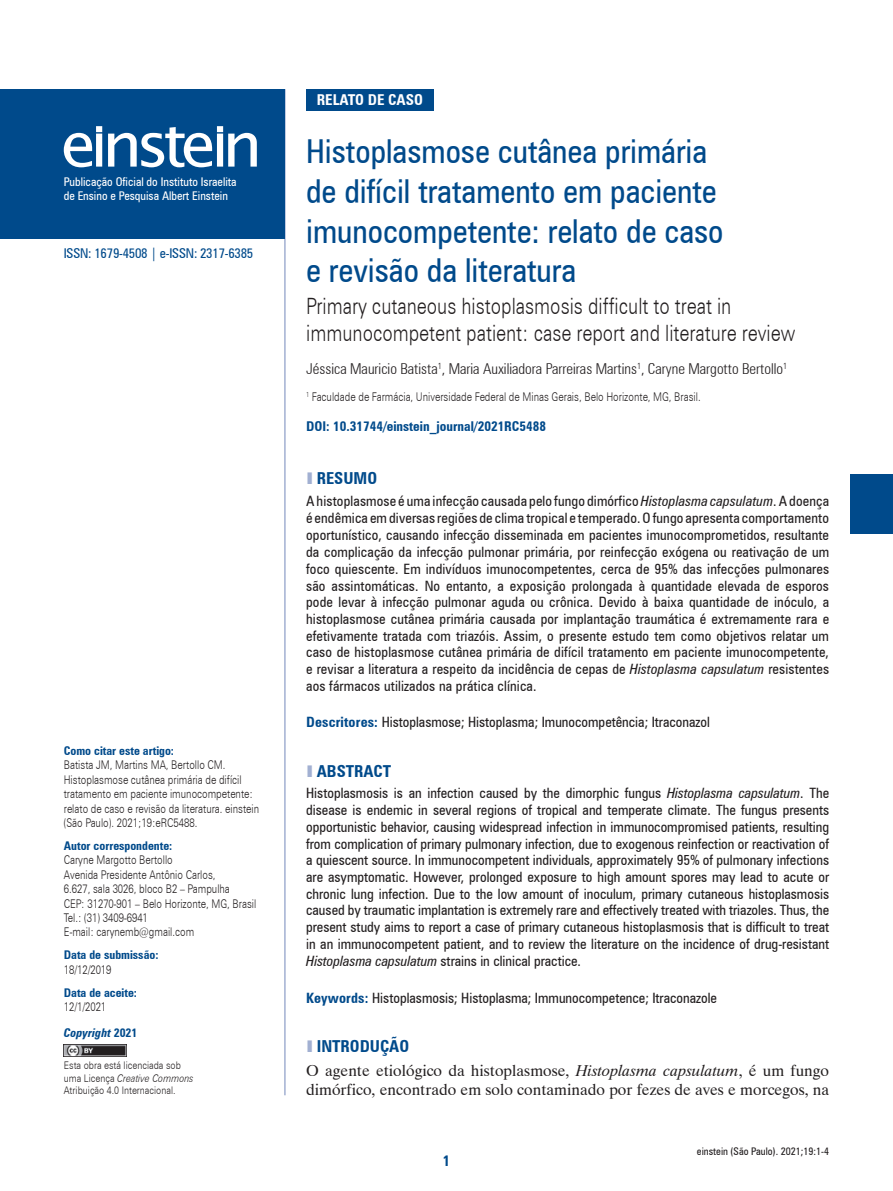
<style>
.page{position:relative;width:893px;height:1191px;background:#fff}
.page>*{position:absolute;margin:0;border:0;box-sizing:border-box;transform-origin:0 0}
.t1{font:condensed 33px/39.6px "Zurich BT";color:#004a8b}
.t2{font:300 22.5px/27px "Zurich BT";color:#231f20;scale:.8 1}
.t3{font:700 condensed 16.5px "Zurich BT";color:#004a8b}
.t4{font:15.75px/19.5px "Dutch 801 BT";color:#231f20}
.t5{font:300 condensed 15px "Zurich BT";color:#231f20}
.t6{font:700 condensed 15px "Zurich BT";color:#fff}
.t7{font:700 condensed 15px "Zurich BT";color:#004a8b}
.t8{font:condensed 14.25px/16.8px "Zurich BT";color:#231f20;text-align:justify}
.t9{font:700 condensed 13.5px "Zurich BT";color:#004a8b}
.t10{font:condensed 13.5px "Zurich BT";letter-spacing:-.02em;color:#004a8b}
.t11{font:300 12px/14.4px "Zurich BT";color:#231f20;scale:.8 1}
.t12{font:700 condensed 12px "Zurich BT";color:#004a8b}
.t13{font:condensed 12px/14.4px "Zurich BT";color:#fff}
.t14{font:italic 700 condensed 12px "Zurich BT";color:#004a8b}
.t15{font:300 10.5px/12.6px "Zurich BT";color:#231f20;scale:.85 1}
.t16{font:condensed 10.5px "Zurich BT";color:#231f20}
.s1{font-style:normal}
.s2{font-style:italic}
.s3{color:#a2b0d2}
.s4{font-weight:700;color:#004a8b}
</style>
<div class="page">
<img style="left:64px;top:1044px;width:63px;height:12px">
<div style="left:306px;top:89px;width:128px;height:21px;background:#004a8b"></div>
<hr style="left:284px;top:89px;width:2px;height:1006px;background:#a2b0d2">
<div style="left:0;top:89px;width:284px;height:149px;background:#004a8b"></div>
<div style="left:850px;top:474px;width:43px;height:60px;background:#004a8b"></div>
<svg style="left:108px;top:126px;width:149px;height:41px"></svg>
<svg style="left:64px;top:126px;width:38px;height:41px"></svg>
<p class="t13" style="left:64px;top:174px;width:174px">Publicação Oficial do Instituto Israelita de Ensino e Pesquisa Albert Einstein</p>
<p class="t10" style="left:64px;top:245px;width:191px">ISSN: 1679-4508 | e-ISSN: 2317-6385</p>
<p class="t12" style="left:64px;top:743px;width:112px">Como citar este artigo:</p>
<p class="t11" style="left:64px;top:758px;width:246px">Batista JM, Martins MA, Bertollo CM.<br>Histoplasmose cutânea primária de difícil tratamento em paciente imunocompetente: relato de caso e revisão da literatura. einstein (São Paulo). 2021;19:eRC5488.</p>
<p class="t12" style="left:64px;top:838px;width:110px">Autor correspondente:</p>
<p class="t11" style="left:64px;top:853px;width:242px">Caryne Margotto Bertollo<br>Avenida Presidente Antônio Carlos,<br>6.627, sala 3026, bloco B2 – Pampulha<br>CEP: 31270-901 – Belo Horizonte, MG, Brasil<br>Tel.: (31) 3409-6941<br>E-mail: carynemb@gmail.com</p>
<p class="t12" style="left:64px;top:947px;width:96px">Data de submissão:</p>
<p class="t11" style="left:64px;top:962px;width:61px">18/12/2019</p>
<p class="t12" style="left:64px;top:985px;width:75px">Data de aceite:</p>
<p class="t11" style="left:64px;top:999px;width:55px">12/1/2021</p>
<p class="t14" style="left:64px;top:1025px;width:75px">Copyright <span class="s1">2021</span></p>
<p class="t15" style="left:64px;top:1058px;width:154px">Esta obra está licenciada sob uma Licença <span class="s2">Creative Commons<br></span>Atribuição 4.0 Internacional.</p>
<p class="t6" style="left:317px;top:91px;width:108px">RELATO DE CASO</p>
<h1 class="t1" style="left:306px;top:131px;width:419px">Histoplasmose cutânea primária de difícil tratamento em paciente imunocompetente: relato de caso e revisão da literatura</h1>
<h2 class="t2" style="left:306px;top:292px;width:613px">Primary cutaneous histoplasmosis difficult to treat in immunocompetent patient: case report and literature review</h2>
<p class="t5" style="left:306px;top:360px;width:483px">Jéssica Mauricio Batista<sup>1</sup>, Maria Auxiliadora Parreiras Martins<sup>1</sup>, Caryne Margotto Bertollo<sup>1</sup></p>
<p class="t11" style="left:306px;top:390px;width:495px"><sup>1</sup> Faculdade de Farmácia, Universidade Federal de Minas Gerais, Belo Horizonte, MG, Brasil.</p>
<p class="t9" style="left:306px;top:417px;width:241px">DOI: 10.31744/einstein_journal/2021RC5488</p>
<p class="t3" style="left:306px;top:468px;width:72px"><span class="s3">❚</span> RESUMO</p>
<p class="t8" style="left:306px;top:492px;width:524px">A histoplasmose é uma infecção causada pelo fungo dimórfico <span class="s2">Histoplasma capsulatum</span>. A doença é endêmica em diversas regiões de clima tropical e temperado. O fungo apresenta comportamento oportunístico, causando infecção disseminada em pacientes imunocomprometidos, resultante da complicação da infecção pulmonar primária, por reinfecção exógena ou reativação de um foco quiescente. Em indivíduos imunocompetentes, cerca de 95% das infecções pulmonares são assintomáticas. No entanto, a exposição prolongada à quantidade elevada de esporos pode levar à infecção pulmonar aguda ou crônica. Devido à baixa quantidade de inóculo, a histoplasmose cutânea primária causada por implantação traumática é extremamente rara e efetivamente tratada com triazóis. Assim, o presente estudo tem como objetivos relatar um caso de histoplasmose cutânea primária de difícil tratamento em paciente imunocompetente, e revisar a literatura a respeito da incidência de cepas de <span class="s2">Histoplasma capsulatum</span> resistentes aos fármacos utilizados na prática clínica.</p>
<p class="t8" style="left:306px;top:713px;width:405px"><span class="s4">Descritores:</span> Histoplasmose; Histoplasma; Imunocompetência; Itraconazol</p>
<p class="t3" style="left:306px;top:761px;width:86px"><span class="s3">❚</span> ABSTRACT</p>
<p class="t8" style="left:306px;top:785px;width:524px">Histoplasmosis is an infection caused by the dimorphic fungus <span class="s2">Histoplasma capsulatum</span>. The disease is endemic in several regions of tropical and temperate climate. The fungus presents opportunistic behavior, causing widespread infection in immunocompromised patients, resulting from complication of primary pulmonary infection, due to exogenous reinfection or reactivation of a quiescent source. In immunocompetent individuals, approximately 95% of pulmonary infections are asymptomatic. However, prolonged exposure to high amount spores may lead to acute or chronic lung infection. Due to the low amount of inoculum, primary cutaneous histoplasmosis caused by traumatic implantation is extremely rare and effectively treated with triazoles. Thus, the present study aims to report a case of primary cutaneous histoplasmosis that is difficult to treat in an immunocompetent patient, and to review the literature on the incidence of drug-resistant <span class="s2">Histoplasma capsulatum</span> strains in clinical practice.</p>
<p class="t8" style="left:306px;top:989px;width:412px"><span class="s4">Keywords:</span> Histoplasmosis; Histoplasma; Immunocompetence; Itraconazole</p>
<p class="t3" style="left:306px;top:1036px;width:105px"><span class="s3">❚</span> INTRODUÇÃO</p>
<p class="t4" style="left:306px;top:1060px;width:525px">O agente etiológico da histoplasmose, <span class="s2">Histoplasma capsulatum</span>, é um fungo dimórfico, encontrado em solo contaminado por fezes de aves e morcegos, na</p>
<p class="t7" style="left:443px;top:1151px;width:9px">1</p>
<p class="t16" style="left:697px;top:1144px;width:134px">einstein (São Paulo). 2021;19:1-4</p>
</div>
